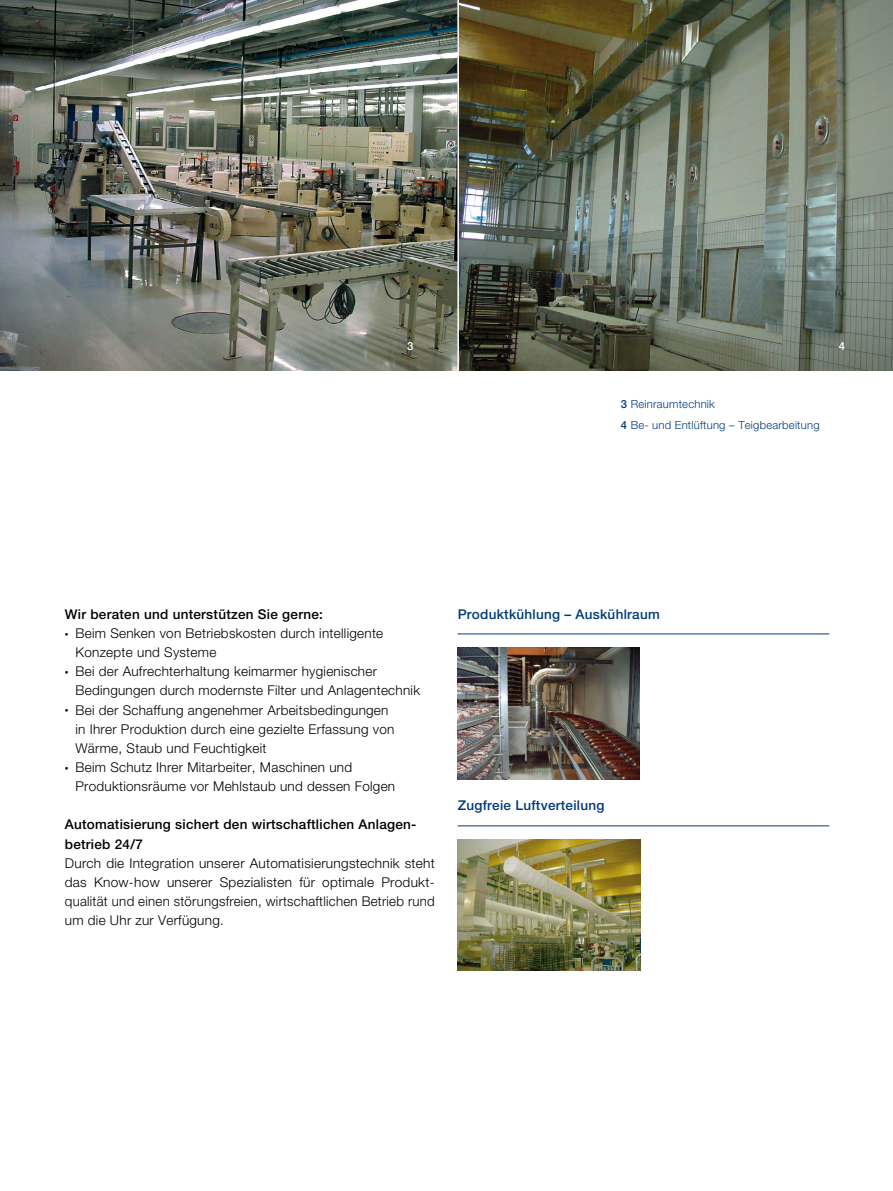
<style>
.page{position:relative;width:893px;height:1191px;background:#fff}
.page>*{position:absolute;margin:0;border:0;box-sizing:border-box;transform-origin:0 0}
.t1{font:300 13.5px/19.2px "Helvetica Neue LT Pro";letter-spacing:.02em;color:#000}
.t2{font:500 13.5px/19.2px "Helvetica Neue LT Pro";letter-spacing:.02em;color:#000}
.t3{font:500 13.5px "Helvetica Neue LT Pro";letter-spacing:.02em;color:#003b77}
.t4{font:300 11.25px/21.5px "Helvetica Neue LT Pro";letter-spacing:.02em;color:#003b77}
.t5{font:500 11.25px "Helvetica Neue LT Pro";color:#fff}
.s1{font-weight:500}
.s2{font-size:7.5px}
</style>
<div class="page">
<img style="left:0;top:0;width:893px;height:370px">
<hr style="left:457px;top:0;width:2px;height:375px;background:#fff">
<img style="left:457px;top:647px;width:183px;height:132px">
<img style="left:457px;top:839px;width:183px;height:132px">
<hr style="left:458px;top:633px;width:371px;height:1px;background:#003b77">
<hr style="left:458px;top:825px;width:371px;height:1px;background:#003b77">
<p class="t5" style="left:407px;top:339px;width:8px">3</p>
<p class="t5" style="left:839px;top:339px;width:8px">4</p>
<p class="t4" style="left:621px;top:393px;width:200px"><span class="s1">3</span> Reinraumtechnik<br><span class="s1">4</span> Be- und Entlüftung – Teigbearbeitung</p>
<p class="t2" style="left:65px;top:604px;width:260px">Wir beraten und unterstützen Sie gerne:</p>
<p class="t1" style="left:75px;top:623px;width:309px;text-indent:-11px"><span class="s2">•</span> Beim Senken von Betriebskosten durch intelligente<br>Konzepte und Systeme</p>
<p class="t1" style="left:75px;top:661px;width:346px;text-indent:-11px"><span class="s2">•</span> Bei der Aufrechterhaltung keimarmer hygienischer<br>Bedingungen durch modernste Filter und Anlagentechnik</p>
<p class="t1" style="left:75px;top:700px;width:320px;text-indent:-11px"><span class="s2">•</span> Bei der Schaffung angenehmer Arbeitsbedingungen in Ihrer Produktion durch eine gezielte Erfassung von<br>Wärme, Staub und Feuchtigkeit</p>
<p class="t1" style="left:75px;top:757px;width:321px;text-indent:-11px"><span class="s2">•</span> Beim Schutz Ihrer Mitarbeiter, Maschinen und<br>Produktionsräume vor Mehlstaub und dessen Folgen</p>
<p class="t2" style="left:65px;top:815px;width:353px">Automatisierung sichert den wirtschaftlichen Anlagen&shy;betrieb 24/7</p>
<p class="t1" style="left:65px;top:853px;width:371px;text-align:justify">Durch die Integration unserer Automatisierungstechnik steht das Know-how unserer Spezialisten für optimale Produkt&shy;qualität und einen störungsfreien, wirtschaftlichen Betrieb rund um die Uhr zur Verfügung.</p>
<p class="t3" style="left:458px;top:606px;width:204px">Produktkühlung – Auskühlraum</p>
<p class="t3" style="left:458px;top:797px;width:148px">Zugfreie Luftverteilung</p>
</div>
